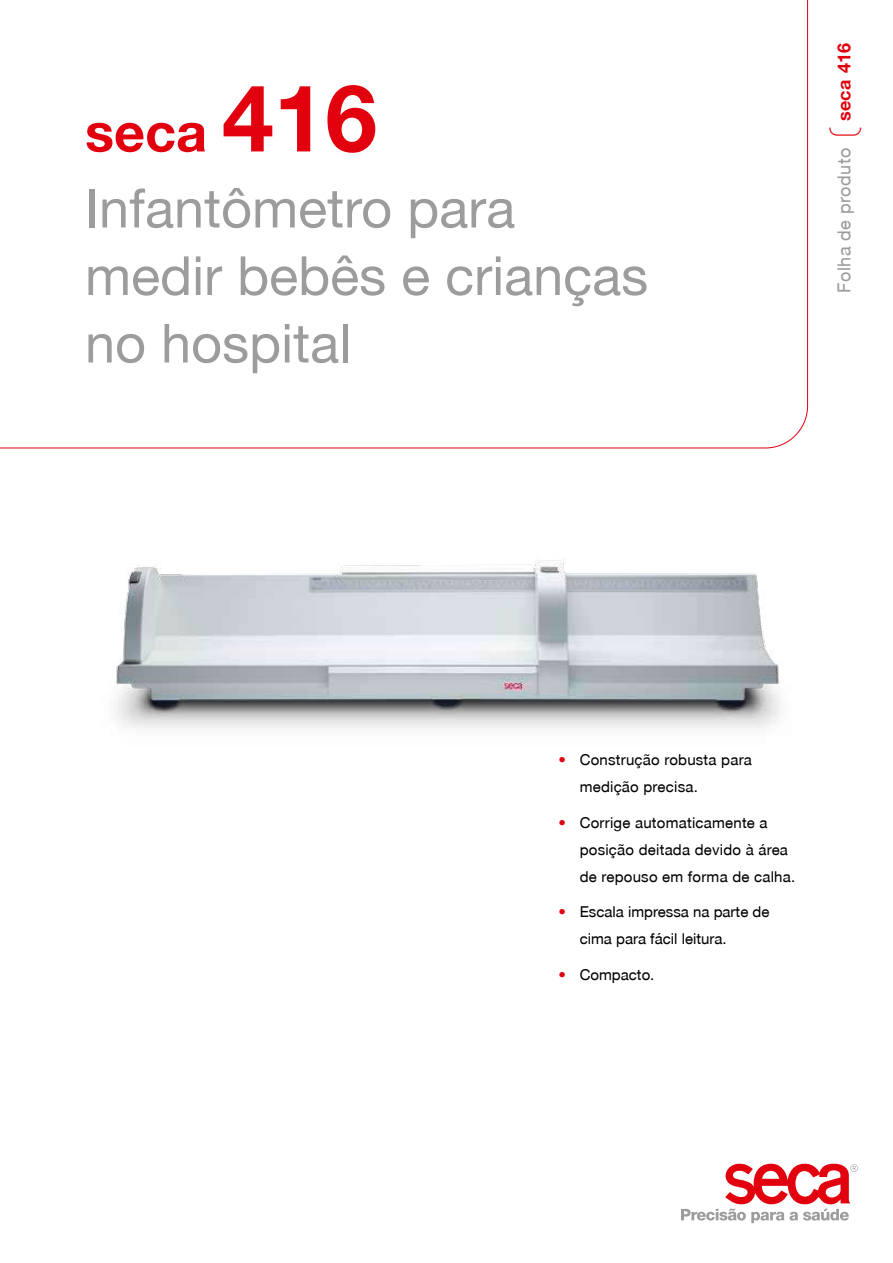
<style>
.page{position:relative;width:893px;height:1263px;background:#fff}
.page>*{position:absolute;margin:0;border:0;box-sizing:border-box;transform-origin:0 0}
.t1{font:54px/76.1px "secaglobal";color:#9c9c9c}
.t2{font:18px "secaglobal";letter-spacing:.025em;color:#9c9c9c}
.t3{font:700 18px "secaglobal";letter-spacing:.025em;color:#e2000f}
.t4{font:15px/27px "secaglobal";letter-spacing:.015em;color:#000}
.s1{font-weight:700;color:#e2000f}
.s2{font-weight:700;font-size:93px;color:#e2000f}
.s3{color:#e2000f}
</style>
<div class="page">
<svg style="left:0;top:0;width:808px;height:449px"></svg>
<svg style="left:0;top:0;width:4px;height:4px"></svg>
<img style="left:116px;top:560px;width:664px;height:169px">
<svg style="left:681px;top:1164px;width:177px;height:59px"></svg>
<h1 class="t1" style="left:85px;top:95px;width:432px"><span class="s1">seca</span> <span class="s2">416<br></span>Infantômetro para</h1>
<h1 class="t1" style="left:85px;top:243px;width:565px;line-height:67.5px">medir bebês e crianças no hospital</h1>
<p class="t3" style="left:834px;top:121px;width:80px;rotate:-90deg">seca 416</p>
<p class="t2" style="left:834px;top:293px;width:146px;rotate:-90deg">Folha de produto</p>
<p class="t4" style="left:580px;top:746px;width:174px;text-indent:-21px"><span class="s3">•</span> Construção robusta para medição precisa.</p>
<p class="t4" style="left:580px;top:809px;width:217px;text-indent:-21px"><span class="s3">•</span> Corrige automaticamente a posição deitada devido à área de repouso em forma de calha.</p>
<p class="t4" style="left:580px;top:898px;width:191px;text-indent:-21px"><span class="s3">•</span> Escala impressa na parte de cima para fácil leitura.</p>
<p class="t4" style="left:558px;top:961px;width:97px"><span class="s3">•</span> Compacto.</p>
</div>
